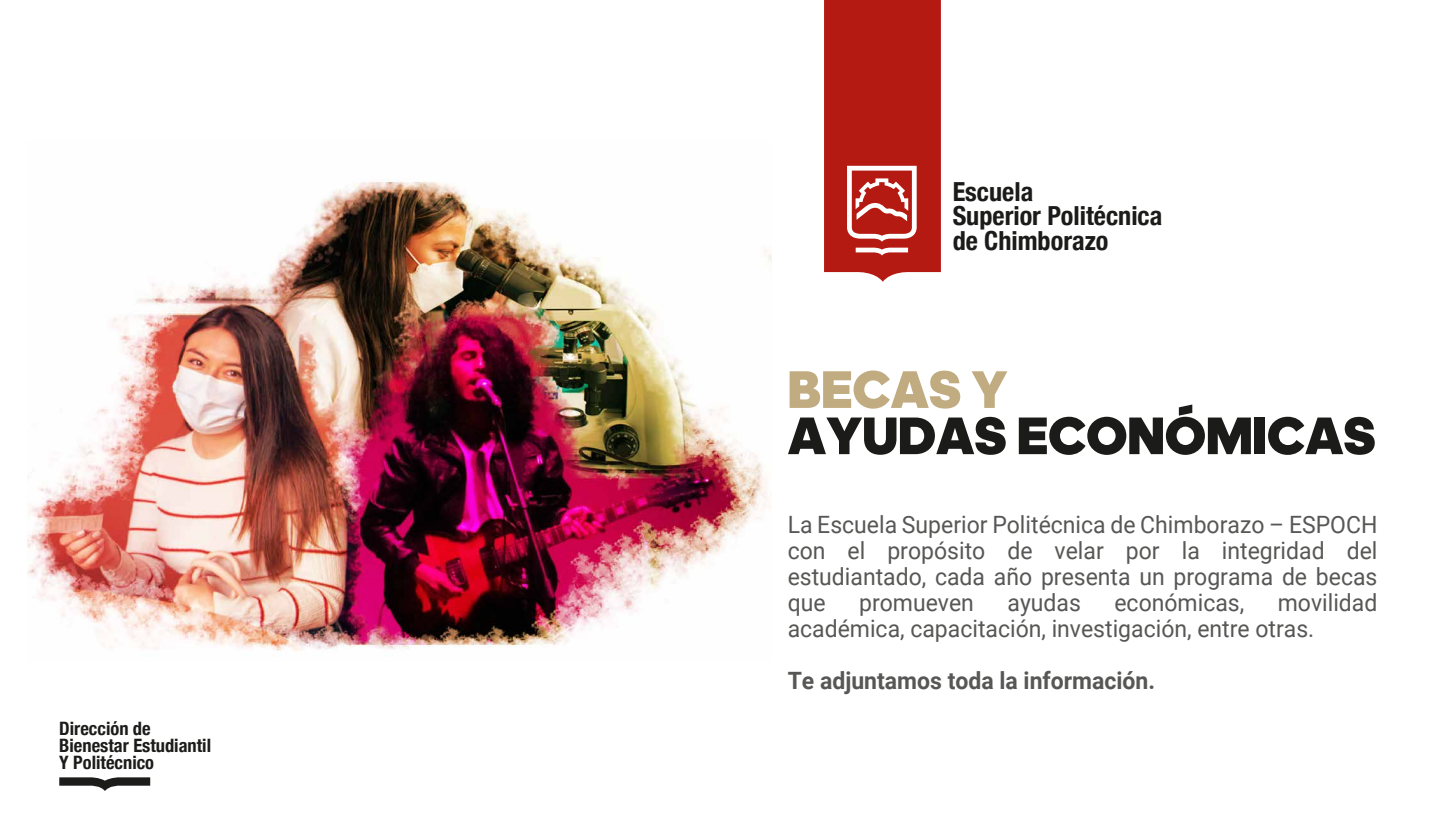
<style>
.page{position:relative;width:1451px;height:833px;background:#fff}
.page>*{position:absolute;margin:0;border:0;box-sizing:border-box;transform-origin:0 0}
.t1{font:900 53.4px "adineue PRO";color:#1b1b1a}
.t2{font:900 53.4px "adineue PRO";color:#c1ab80}
.t3{font:700 condensed 26.2px/24.3px "Helvetica Neue";color:#1b1b1a}
.t4{font:23.8px/26px "Roboto";color:#575756;text-align:justify;scale:.96 1}
.t5{font:700 23.8px "Roboto";color:#575756;scale:.96 1}
.t6{font:700 condensed 18.4px/17.3px "Helvetica Neue";color:#1c1c1a}
</style>
<div class="page">
<img style="left:28px;top:179px;width:743px;height:478px">
<svg style="left:824px;top:0;width:117px;height:282px;background:#bb3029"></svg>
<svg style="left:59px;top:777px;width:91px;height:13px"></svg>
<p class="t6" style="left:59px;top:718px;width:153px">Dirección de<br>Bienestar Estudiantil<br>Y Politécnico</p>
<p class="t3" style="left:952px;top:178px;width:211px">Escuela<br>Superior Politécnica de Chimborazo</p>
<h1 class="t2" style="left:788px;top:357px;width:221px">BECAS Y</h1>
<h1 class="t1" style="left:788px;top:403px;width:590px">AYUDAS ECONÓMICAS</h1>
<p class="t4" style="left:788px;top:510px;width:616px">La Escuela Superior Politécnica de Chimborazo – ESPOCH con el propósito de velar por la integridad del estudiantado, cada año presenta un programa de becas que</p>
<p class="t4" style="left:788px;top:588px;width:616px;text-indent:490px">movilidad académica, capacitación, investigación, entre otras.</p>
<p class="t5" style="left:788px;top:663px;width:384px">Te adjuntamos toda la información.</p>
<p class="t4" style="left:859px;top:588px;width:121px">promueven</p>
<p class="t4" style="left:1007px;top:588px;width:78px">ayudas</p>
<p class="t4" style="left:1114px;top:588px;width:137px">económicas,</p>
</div>
